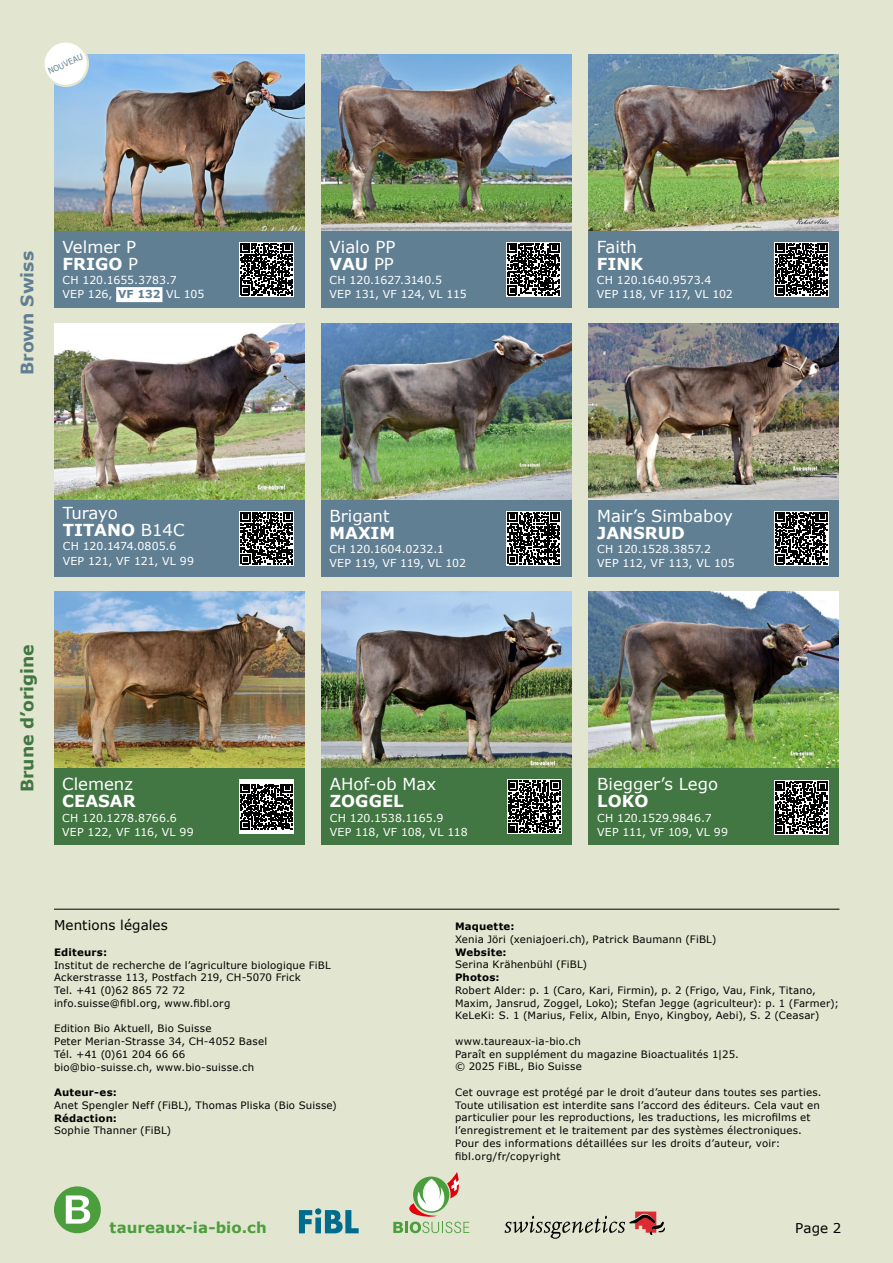
<style>
.page{position:relative;width:893px;height:1263px;background:#e2e5cf}
.page>*{position:absolute;margin:0;border:0;box-sizing:border-box;transform-origin:0 0}
.t1{font:700 17.25px "Verdana";letter-spacing:-.005em;color:#427642}
.t2{font:700 17.25px "Verdana";color:#617f93}
.t3{font:16.5px/17.2px "Verdana";color:#fff}
.t4{font:700 16.5px "Verdana";color:#fff}
.t5{font:700 15px "Verdana";letter-spacing:.005em;color:#4b9e3c}
.t6{font:13.5px "Verdana";letter-spacing:.005em;color:#000}
.t7{font:10.95px/14.2px "Verdana";letter-spacing:-.005em;color:#fff}
.t8{font:10.95px/14.2px "Verdana";letter-spacing:.015em;color:#fff}
.t9{font:10.2px/12.8px "Verdana";letter-spacing:.02em;color:#000}
.t10{font:700 10.2px "Verdana";letter-spacing:.02em;color:#000}
.t11{font:8.25px "Verdana";color:#617f93;scale:.9 1}
.s1{font-weight:700}
.s2{font-weight:700;color:#617f93}
</style>
<div class="page">
<hr style="left:54px;top:909px;width:785px;height:1px;background:#000">
<svg style="left:393px;top:1172px;width:76px;height:61px"></svg>
<svg style="left:299px;top:1208px;width:59px;height:25px"></svg>
<svg style="left:505px;top:1211px;width:160px;height:28px"></svg>
<div style="left:54px;top:1186px;width:47px;height:47px;background:#4b9e3c;border-radius:50%"></div>
<svg style="left:65px;top:1192px;width:28px;height:32px"></svg>
<img style="left:54px;top:54px;width:250px;height:177px">
<div style="left:54px;top:231px;width:251px;height:76px;background:#617f93"></div>
<div style="left:116px;top:287px;width:46px;height:15px;background:#fff"></div>
<svg style="left:239px;top:242px;width:55px;height:55px"></svg>
<svg style="left:240px;top:243px;width:53px;height:52px;background:#4d4d4d"></svg>
<img style="left:321px;top:54px;width:250px;height:177px">
<div style="left:321px;top:231px;width:251px;height:76px;background:#617f93"></div>
<svg style="left:506px;top:242px;width:55px;height:55px"></svg>
<svg style="left:507px;top:243px;width:53px;height:52px;background:#4e4e4e"></svg>
<img style="left:589px;top:54px;width:250px;height:177px">
<div style="left:588px;top:231px;width:251px;height:76px;background:#617f93"></div>
<svg style="left:774px;top:242px;width:55px;height:55px"></svg>
<svg style="left:775px;top:243px;width:52px;height:52px;background:#494949"></svg>
<img style="left:54px;top:323px;width:251px;height:177px">
<div style="left:54px;top:500px;width:251px;height:76px;background:#617f93"></div>
<svg style="left:239px;top:511px;width:55px;height:55px"></svg>
<svg style="left:240px;top:512px;width:53px;height:52px;background:#4c4c4c"></svg>
<img style="left:321px;top:323px;width:251px;height:177px">
<div style="left:321px;top:500px;width:251px;height:76px;background:#617f93"></div>
<svg style="left:506px;top:511px;width:55px;height:55px"></svg>
<svg style="left:507px;top:512px;width:53px;height:52px;background:#4d4d4d"></svg>
<img style="left:589px;top:323px;width:250px;height:177px">
<div style="left:588px;top:500px;width:251px;height:76px;background:#617f93"></div>
<svg style="left:774px;top:511px;width:55px;height:55px"></svg>
<svg style="left:775px;top:512px;width:52px;height:52px;background:#4e4e4e"></svg>
<img style="left:54px;top:591px;width:250px;height:177px">
<img style="left:589px;top:591px;width:250px;height:177px">
<img style="left:321px;top:591px;width:251px;height:177px">
<div style="left:54px;top:768px;width:250px;height:77px;background:#427642"></div>
<div style="left:239px;top:779px;width:55px;height:55px;background:#fff"></div>
<svg style="left:240px;top:784px;width:53px;height:45px"></svg>
<div style="left:321px;top:768px;width:251px;height:77px;background:#427642"></div>
<svg style="left:507px;top:779px;width:54px;height:55px"></svg>
<svg style="left:508px;top:780px;width:52px;height:53px;background:#4e4e4e"></svg>
<div style="left:589px;top:768px;width:250px;height:77px;background:#427642"></div>
<svg style="left:774px;top:780px;width:54px;height:55px"></svg>
<svg style="left:775px;top:781px;width:52px;height:53px;background:#535353"></svg>
<svg style="left:44px;top:42px;width:47px;height:47px"></svg>
<p class="t11" style="left:47px;top:67px;width:43px;rotate:-24deg">NOUVEAU</p>
<h1 class="t2" style="left:16px;top:375px;width:126px;rotate:-90deg">Brown Swiss</h1>
<h2 class="t3" style="left:63px;top:238px;width:77px">Velmer P<br><span class="s1">FRIGO</span> P</h2>
<p class="t7" style="left:63px;top:273px;width:144px">CH 120.1655.3783.7<br>VEP 126, <span class="s2">VF 132</span> VL 105</p>
<h2 class="t3" style="left:330px;top:238px;width:67px">Vialo PP<br><span class="s1">VAU</span> PP</h2>
<p class="t7" style="left:330px;top:273px;width:139px">CH 120.1627.3140.5<br>VEP 131, VF 124, VL 115</p>
<h2 class="t3" style="left:597px;top:238px;width:42px">Faith</h2>
<h2 class="t4" style="left:597px;top:253px;width:48px">FINK</h2>
<p class="t7" style="left:597px;top:273px;width:138px">CH 120.1640.9573.4<br>VEP 118, VF 117, VL 102</p>
<h2 class="t3" style="left:63px;top:504px;width:123px">Turayo<br><span class="s1">TITANO</span> B14C</h2>
<p class="t7" style="left:63px;top:539px;width:133px">CH 120.1474.0805.6<br>VEP 121, VF 121, VL 99</p>
<h1 class="t1" style="left:16px;top:792px;width:149px;rotate:-90deg">Brune d’origine</h1>
<h2 class="t3" style="left:62px;top:776px;width:72px">Clemenz</h2>
<h2 class="t4" style="left:62px;top:791px;width:75px">CEASAR</h2>
<p class="t7" style="left:62px;top:811px;width:133px">CH 120.1278.8766.6<br>VEP 122, VF 116, VL 99</p>
<h2 class="t3" style="left:330px;top:507px;width:62px">Brigant</h2>
<h2 class="t4" style="left:330px;top:522px;width:67px">MAXIM</h2>
<p class="t7" style="left:330px;top:542px;width:138px">CH 120.1604.0232.1<br>VEP 119, VF 119, VL 102</p>
<h2 class="t3" style="left:330px;top:776px;width:108px">AHof-ob Max</h2>
<h2 class="t4" style="left:330px;top:791px;width:75px">ZOGGEL</h2>
<p class="t7" style="left:330px;top:811px;width:139px">CH 120.1538.1165.9<br>VEP 118, VF 108, VL 118</p>
<h2 class="t3" style="left:597px;top:507px;width:137px">Mair’s Simbaboy</h2>
<h2 class="t4" style="left:597px;top:522px;width:89px">JANSRUD</h2>
<p class="t7" style="left:597px;top:542px;width:139px">CH 120.1528.3857.2<br>VEP 112, VF 113, VL 105</p>
<h2 class="t3" style="left:597px;top:776px;width:122px">Biegger’s Lego</h2>
<h2 class="t4" style="left:597px;top:791px;width:53px">LOKO</h2>
<p class="t8" style="left:597px;top:811px;width:132px">CH 120.1529.9846.7<br>VEP 111, VF 109, VL 99</p>
<h3 class="t6" style="left:54px;top:916px;width:115px">Mentions légales</h3>
<p class="t10" style="left:54px;top:945px;width:55px">Editeurs:</p>
<p class="t9" style="left:54px;top:958px;width:278px">Institut de recherche de l’agriculture biologique FiBL Ackerstrasse 113, Postfach 219, CH-5070 Frick<br>Tel. +41 (0)62 865 72 72<br>info.suisse@fibl.org, www.fibl.org</p>
<p class="t9" style="left:54px;top:1022px;width:215px">Edition Bio Aktuell, Bio Suisse<br>Peter Merian-Strasse 34, CH-4052 Basel Tél. +41 (0)61 204 66 66 bio@bio-suisse.ch, www.bio-suisse.ch</p>
<p class="t10" style="left:54px;top:1086px;width:65px">Auteur-es:</p>
<p class="t9" style="left:54px;top:1099px;width:284px">Anet Spengler Neff (FiBL), Thomas Pliska (Bio Suisse)</p>
<p class="t10" style="left:54px;top:1111px;width:65px">Rédaction:</p>
<p class="t9" style="left:54px;top:1124px;width:119px">Sophie Thanner (FiBL)</p>
<p class="t10" style="left:455px;top:920px;width:61px">Maquette:</p>
<p class="t9" style="left:455px;top:933px;width:263px">Xenia Jöri (xeniajoeri.ch), Patrick Baumann (FiBL)</p>
<p class="t10" style="left:455px;top:945px;width:53px">Website:</p>
<p class="t9" style="left:455px;top:958px;width:134px">Serina Krähenbühl (FiBL)</p>
<p class="t10" style="left:455px;top:971px;width:46px">Photos:</p>
<p class="t9" style="left:455px;top:984px;width:385px">Robert Alder: p. 1 (Caro, Kari, Firmin), p. 2 (Frigo, Vau, Fink, Titano,<br>Maxim, Jansrud, Zoggel, Loko); Stefan Jegge (agriculteur): p. 1 (Farmer);<br>KeLeKi: S. 1 (Marius, Felix, Albin, Enyo, Kingboy, Aebi), S. 2 (Ceasar)</p>
<p class="t9" style="left:455px;top:1035px;width:285px">www.taureaux-ia-bio.ch<br>Paraît en supplément du magazine Bioactualités 1|25. © 2025 FiBL, Bio Suisse</p>
<p class="t9" style="left:455px;top:1086px;width:368px">Cet ouvrage est protégé par le droit d’auteur dans toutes ses parties.<br>Toute utilisation est interdite sans l’accord des éditeurs. Cela vaut en particulier pour les reproductions, les traductions, les microfilms et l’enregistrement et le traitement par des systèmes électroniques.<br>Pour des informations détaillées sur les droits d’auteur, voir: fibl.org/fr/copyright</p>
<h3 class="t5" style="left:110px;top:1218px;width:159px">taureaux-ia-bio.ch</h3>
<h3 class="t6" style="left:795px;top:1220px;width:48px">Page 2</h3>
</div>
